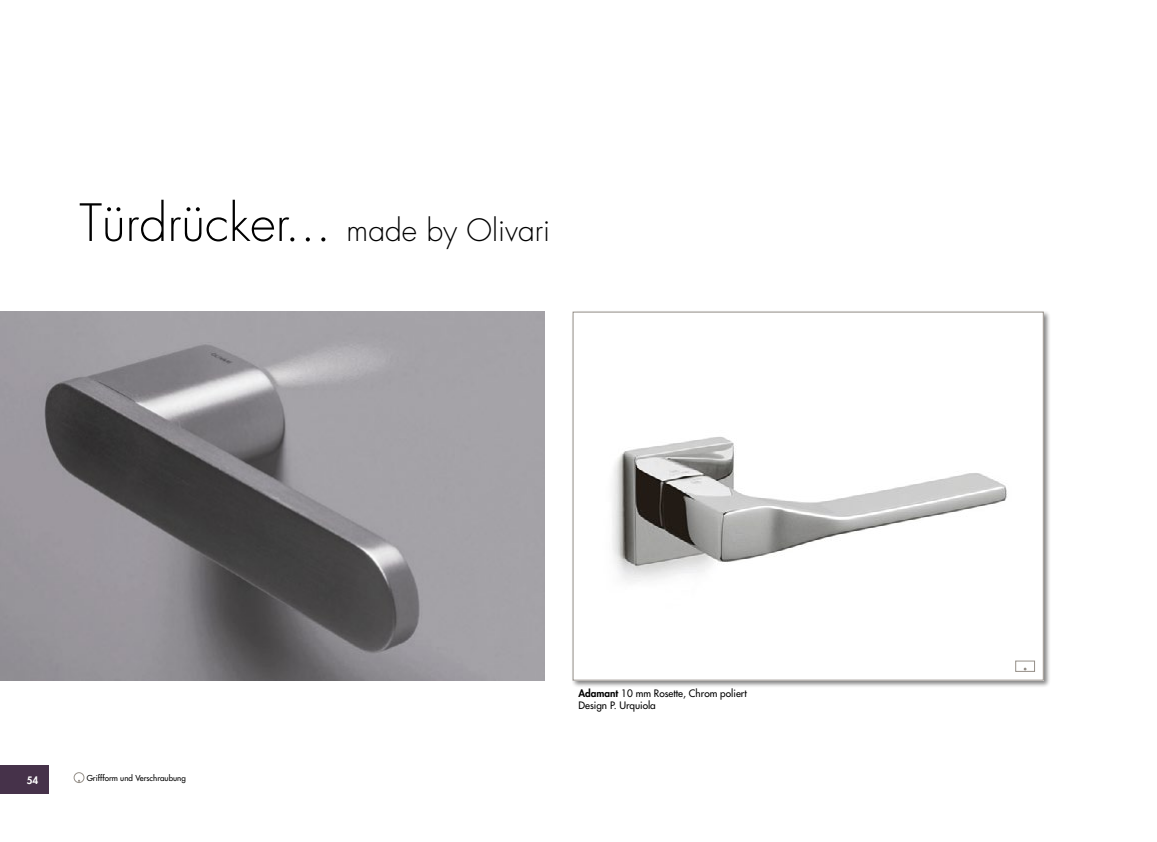
<style>
.page{position:relative;width:1157px;height:842px;background:#fff}
.page>*{position:absolute;margin:0;border:0;box-sizing:border-box;transform-origin:0 0}
.t1{font:300 50px "Futura";color:#000}
.t2{font:10px/12px "Futura";color:#000}
.t3{font:800 10px "Futura";color:#fff}
.t4{font:8px "Futura";color:#000}
.s1{font-size:30px}
.s2{font-weight:800}
</style>
<div class="page">
<img style="left:0;top:312px;width:544px;height:368px">
<div style="left:571px;top:310px;width:479px;height:377px;background:#000;opacity:.5"></div>
<div style="left:573px;top:312px;width:470px;height:368px;background:#fff"></div>
<img style="left:612px;top:437px;width:395px;height:145px">
<div style="left:1015px;top:660px;width:20px;height:12px;border:1px solid #958f88"></div>
<div style="left:74px;top:772px;width:10px;height:11px;border:1px solid #958f88;border-radius:50%"></div>
<div style="left:0;top:765px;width:48px;height:29px;background:#46324a"></div>
<h1 class="t1" style="left:79px;top:191px;width:472px">Türdrücker... <span class="s1">made by Olivari</span></h1>
<p class="t3" style="left:27px;top:773px;width:13px">54</p>
<p class="t4" style="left:87px;top:773px;width:101px">Griffform und Verschraubung</p>
<p class="t2" style="left:578px;top:687px;width:170px"><span class="s2">Adamant</span> 10 mm Rosette, Chrom poliert<br>Design P. Urquiola</p>
</div>
